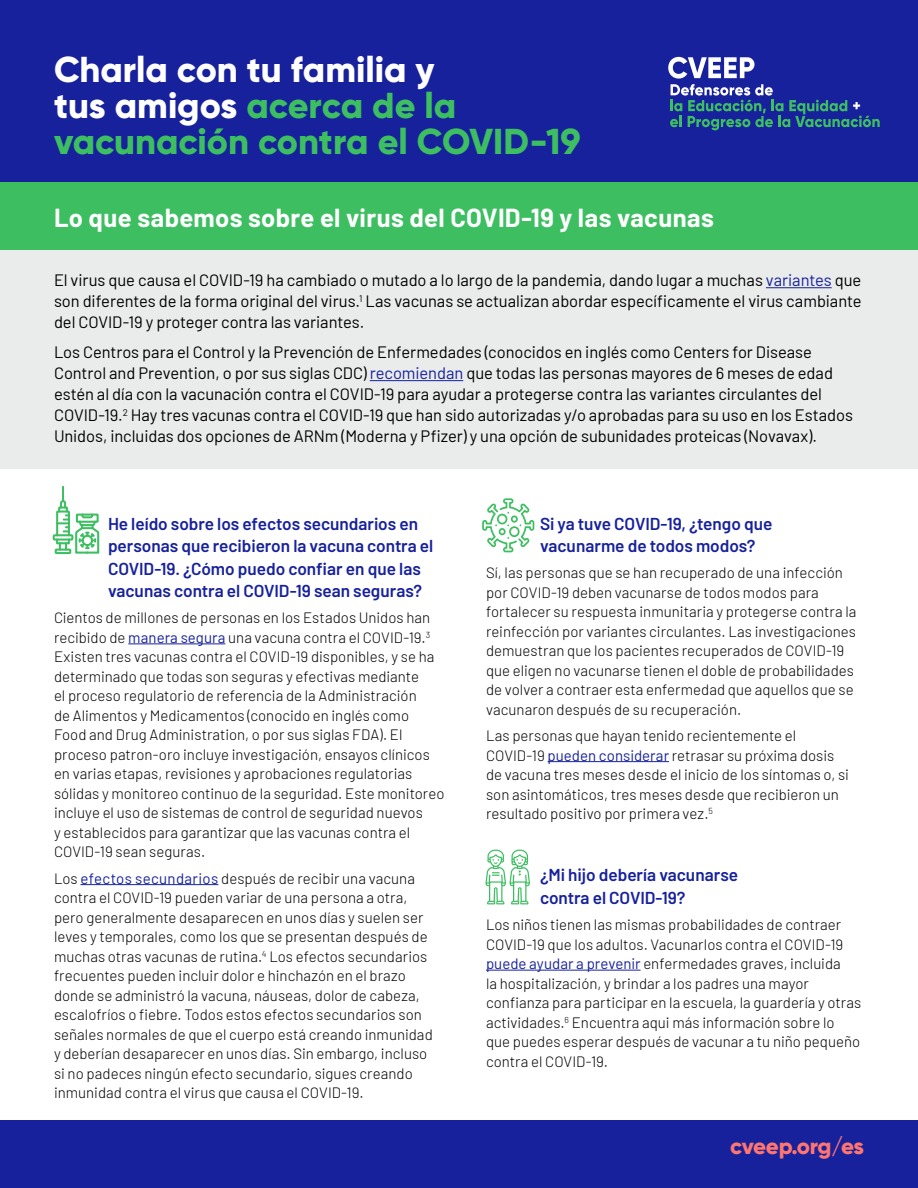
<style>
.page{position:relative;width:918px;height:1188px;background:#fff}
.page>*{position:absolute;margin:0;border:0;box-sizing:border-box;transform-origin:0 0}
.t1{font:800 36px/36px "Gilroy";color:#3dbf61}
.t2{font:700 25.5px "Barlow";letter-spacing:.015em;color:#fff}
.t3{font:800 22.5px "Gilroy";letter-spacing:-.015em;color:#ff7570}
.t4{font:600 17.25px/22.5px "Barlow";letter-spacing:-.005em;color:#17219c}
.Body_Copy{font:16.5px/21px "Barlow";letter-spacing:-.005em;color:#000;text-align:justify}
.Body_Copy-2{font:300 15px/19.5px "Barlow";color:#000}
.s1{color:#fff}
.s2{color:#17219c}
.s3{font-weight:400;color:#17219c}
</style>
<div class="page">
<div style="left:0;top:0;width:918px;height:182px;background:#17219c"></div>
<div style="left:0;top:1120px;width:918px;height:68px;background:#17219c"></div>
<div style="left:0;top:182px;width:918px;height:68px;background:#3dbf61"></div>
<div style="left:0;top:250px;width:918px;height:219px;background:#eaebeb"></div>
<hr style="left:766px;top:287px;width:66px;height:1px;background:#17219c">
<hr style="left:370px;top:380px;width:93px;height:1px;background:#17219c">
<hr style="left:128px;top:644px;width:97px;height:1px;background:#17219c">
<hr style="left:80px;top:884px;width:138px;height:1px;background:#17219c">
<hr style="left:548px;top:761px;width:121px;height:1px;background:#17219c">
<hr style="left:486px;top:970px;width:155px;height:1px;background:#17219c">
<svg style="left:53px;top:486px;width:46px;height:68px"></svg>
<svg style="left:482px;top:498px;width:52px;height:54px"></svg>
<svg style="left:485px;top:850px;width:45px;height:54px"></svg>
<svg style="left:668px;top:57px;width:212px;height:73px"></svg>
<p class="t1" style="left:54px;top:51px;width:528px"><span class="s1">Charla con tu familia y<br>tus amigos</span> acerca de la vacunación contra el COVID-19</p>
<p class="t2" style="left:54px;top:199px;width:661px">Lo que sabemos sobre el virus del COVID-19 y las vacunas</p>
<p class="Body_Copy" style="left:54px;top:269px;width:809px">El virus que causa el COVID-19 ha cambiado o mutado a lo largo de la pandemia, dando lugar a muchas <span class="s2">variantes</span> que son diferentes de la forma original del virus.<sup>1</sup> Las vacunas se actualizan abordar específicamente el virus cambiante del COVID-19 y proteger contra las variantes.</p>
<p class="Body_Copy" style="left:54px;top:341px;width:800px;text-align:left">Los Centros para el Control y la Prevención de Enfermedades (conocidos en inglés como Centers for Disease Control and Prevention, o por sus siglas CDC) <span class="s2">recomiendan</span> que todas las personas mayores de 6 meses de edad estén al día con la vacunación contra el COVID-19 para ayudar a protegerse contra las variantes circulantes del COVID-19.<sup>2</sup> Hay tres vacunas contra el COVID-19 que han sido autorizadas y/o aprobadas para su uso en los Estados Unidos, incluidas dos opciones de ARNm (Moderna y Pfizer) y una opción de subunidades proteicas (Novavax).</p>
<h1 class="t4" style="left:108px;top:511px;width:327px">He leído sobre los efectos secundarios en personas que recibieron la vacuna contra el COVID-19. ¿Cómo puedo confiar en que las vacunas contra el COVID-19 sean seguras?</h1>
<p class="Body_Copy-2" style="left:54px;top:607px;width:392px">Cientos de millones de personas en los Estados Unidos han recibido de <span class="s3">manera segura</span> una vacuna contra el COVID-19.<sup>3<br></sup>Existen tres vacunas contra el COVID-19 disponibles, y se ha determinado que todas son seguras y efectivas mediante<br>el proceso regulatorio de referencia de la Administración<br>de Alimentos y Medicamentos (conocido en inglés como Food and Drug Administration, o por sus siglas FDA). El proceso patron-oro incluye investigación, ensayos clínicos en varias etapas, revisiones y aprobaciones regulatorias sólidas y monitoreo continuo de la seguridad. Este monitoreo incluye el uso de sistemas de control de seguridad nuevos<br>y establecidos para garantizar que las vacunas contra el COVID-19 sean seguras.</p>
<p class="Body_Copy-2" style="left:54px;top:867px;width:380px">Los <span class="s3">efectos secundarios</span> después de recibir una vacuna contra el COVID-19 pueden variar de una persona a otra, pero generalmente desaparecen en unos días y suelen ser leves y temporales, como los que se presentan después de muchas otras vacunas de rutina.<sup>4</sup> Los efectos secundarios frecuentes pueden incluir dolor e hinchazón en el brazo donde se administró la vacuna, náuseas, dolor de cabeza, escalofríos o fiebre. Todos estos efectos secundarios son señales normales de que el cuerpo está creando inmunidad y deberían desaparecer en unos días. Sin embargo, incluso si no padeces ningún efecto secundario, sigues creando inmunidad contra el virus que causa el COVID-19.</p>
<h1 class="t4" style="left:540px;top:511px;width:234px">Si ya tuve COVID-19, ¿tengo que vacunarme de todos modos?</h1>
<p class="Body_Copy-2" style="left:486px;top:562px;width:372px">Sí, las personas que se han recuperado de una infección por COVID-19 deben vacunarse de todos modos para fortalecer su respuesta inmunitaria y protegerse contra la reinfección por variantes circulantes. Las investigaciones demuestran que los pacientes recuperados de COVID-19 que eligen no vacunarse tienen el doble de probabilidades de volver a contraer esta enfermedad que aquellos que se vacunaron después de su recuperación.</p>
<p class="Body_Copy-2" style="left:486px;top:725px;width:365px">Las personas que hayan tenido recientemente el COVID-19 <span class="s3">pueden considerar</span> retrasar su próxima dosis de vacuna tres meses desde el inicio de los síntomas o, si son asintomáticos, tres meses desde que recibieron un resultado positivo por primera vez.<sup>5</sup></p>
<h1 class="t4" style="left:540px;top:862px;width:200px">¿Mi hijo debería vacunarse contra el COVID-19?</h1>
<p class="Body_Copy-2" style="left:486px;top:914px;width:377px">Los niños tienen las mismas probabilidades de contraer COVID-19 que los adultos. Vacunarlos contra el COVID-19 <span class="s3">puede ayudar a prevenir</span> enfermedades graves, incluida<br>la hospitalización, y brindar a los padres una mayor confianza para participar en la escuela, la guardería y otras actividades.<sup>6</sup> Encuentra aqui más información sobre lo que puedes esperar después de vacunar a tu niño pequeño contra el COVID-19.</p>
<p class="t3" style="left:730px;top:1132px;width:135px">cveep.org/es</p>
</div>
